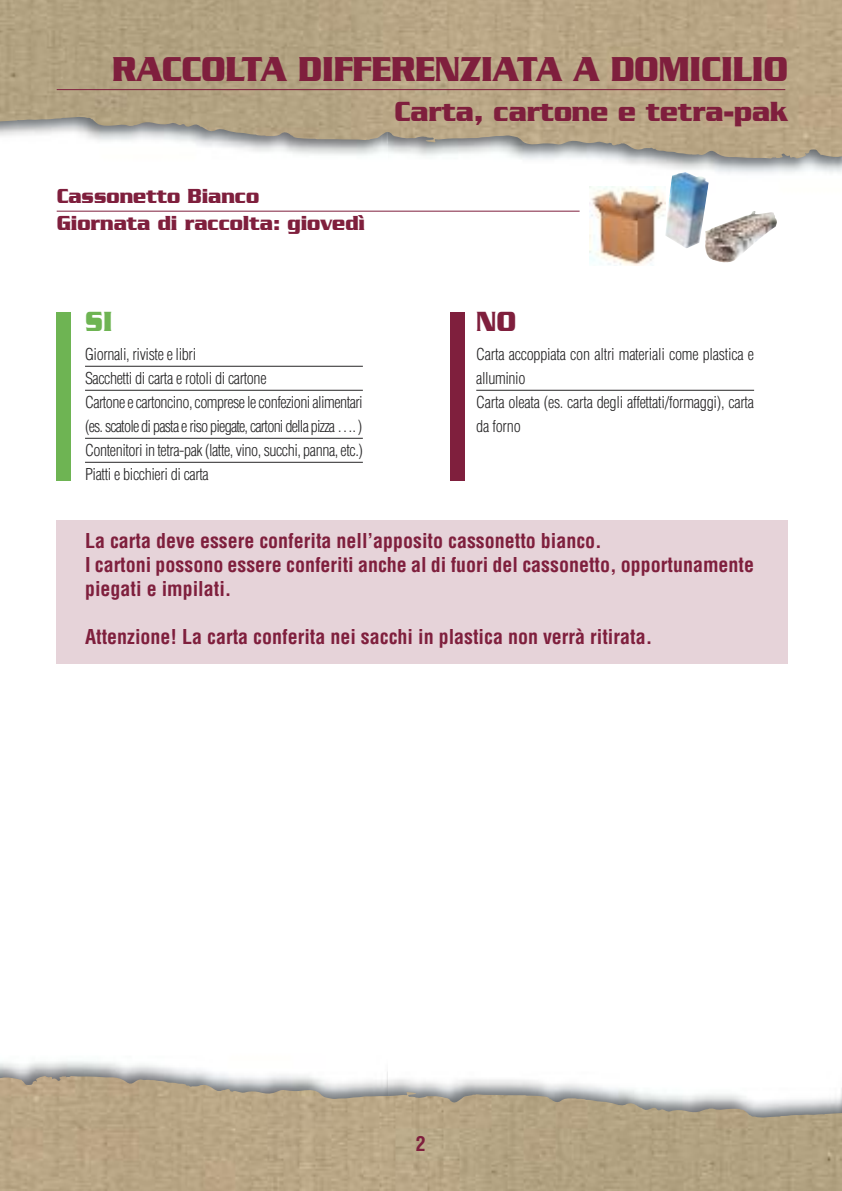
<style>
.page{position:relative;width:842px;height:1191px;background:#fff}
.page>*{position:absolute;margin:0;border:0;box-sizing:border-box;transform-origin:0 0}
.t1{font:700 37.4px "Serpentine";letter-spacing:-.015em;color:#7f1f3d;scale:.85 1}
.t2{font:700 30px "Serpentine";color:#7f1f3d;scale:.85 1}
.t3{font:700 30px "Serpentine";color:#6eb453;scale:.85 1}
.t4{font:700 22px/26.4px "Serpentine";color:#7f1f3d;scale:.85 1}
.t5{font:700 condensed 20px/24px "Helvetica";color:#7f1f3d}
.t6{font:300 condensed 16px/24px "Helvetica";letter-spacing:-.025em;color:#272627}
</style>
<div class="page">
<img style="left:0;top:1061px;width:842px;height:130px">
<img style="left:0;top:0;width:842px;height:371px">
<img style="left:55px;top:1076px;width:787px;height:42px">
<img style="left:0;top:116px;width:783px;height:42px">
<hr style="left:57px;top:89px;width:728px;height:1px;background:#7f1f3d">
<hr style="left:85px;top:366px;width:278px;height:1px;background:#272627">
<hr style="left:85px;top:390px;width:278px;height:1px;background:#272627">
<hr style="left:85px;top:438px;width:278px;height:1px;background:#272627">
<hr style="left:85px;top:462px;width:278px;height:1px;background:#272627">
<hr style="left:476px;top:390px;width:278px;height:1px;background:#272627">
<img style="left:590px;top:187px;width:75px;height:79px">
<img style="left:705px;top:210px;width:72px;height:53px">
<img style="left:665px;top:172px;width:44px;height:76px">
<div style="left:57px;top:311px;width:14px;height:169px;background:#6eb453"></div>
<div style="left:451px;top:311px;width:14px;height:169px;background:#7f1f3d"></div>
<hr style="left:57px;top:211px;width:523px;height:1px;background:#7f1f3d">
<h1 class="t1" style="left:112px;top:57px;width:797px">RACCOLTA DIFFERENZIATA A DOMICILIO</h1>
<h2 class="t2" style="left:394px;top:102px;width:465px">Carta, cartone e tetra-pak</h2>
<h3 class="t4" style="left:57px;top:185px;width:364px">Cassonetto Bianco<br>Giornata di raccolta: giovedì</h3>
<h2 class="t3" style="left:85px;top:311px;width:34px">SI</h2>
<h2 class="t2" style="left:476px;top:311px;width:49px">NO</h2>
<p class="t6" style="left:85px;top:343px;width:279px">Giornali, riviste e libri<br>Sacchetti di carta e rotoli di cartone<br>Cartone e cartoncino, comprese le confezioni alimentari (es. scatole di pasta e riso piegate, cartoni della pizza …. )<br>Contenitori in tetra-pak (latte, vino, succhi, panna, etc.)<br>Piatti e bicchieri di carta</p>
<p class="t6" style="left:476px;top:343px;width:279px">Carta accoppiata con altri materiali come plastica e alluminio<br>Carta oleata (es. carta degli affettati/formaggi), carta da forno</p>
<p class="t5" style="left:85px;top:529px;width:670px">La carta deve essere conferita nell’apposito cassonetto bianco.<br>I cartoni possono essere conferiti anche al di fuori del cassonetto, opportunamente piegati e impilati.</p>
<p class="t5" style="left:85px;top:625px;width:569px">Attenzione! La carta conferita nei sacchi in plastica non verrà ritirata.</p>
<p class="t5" style="left:416px;top:1132px;width:11px">2</p>
</div>
